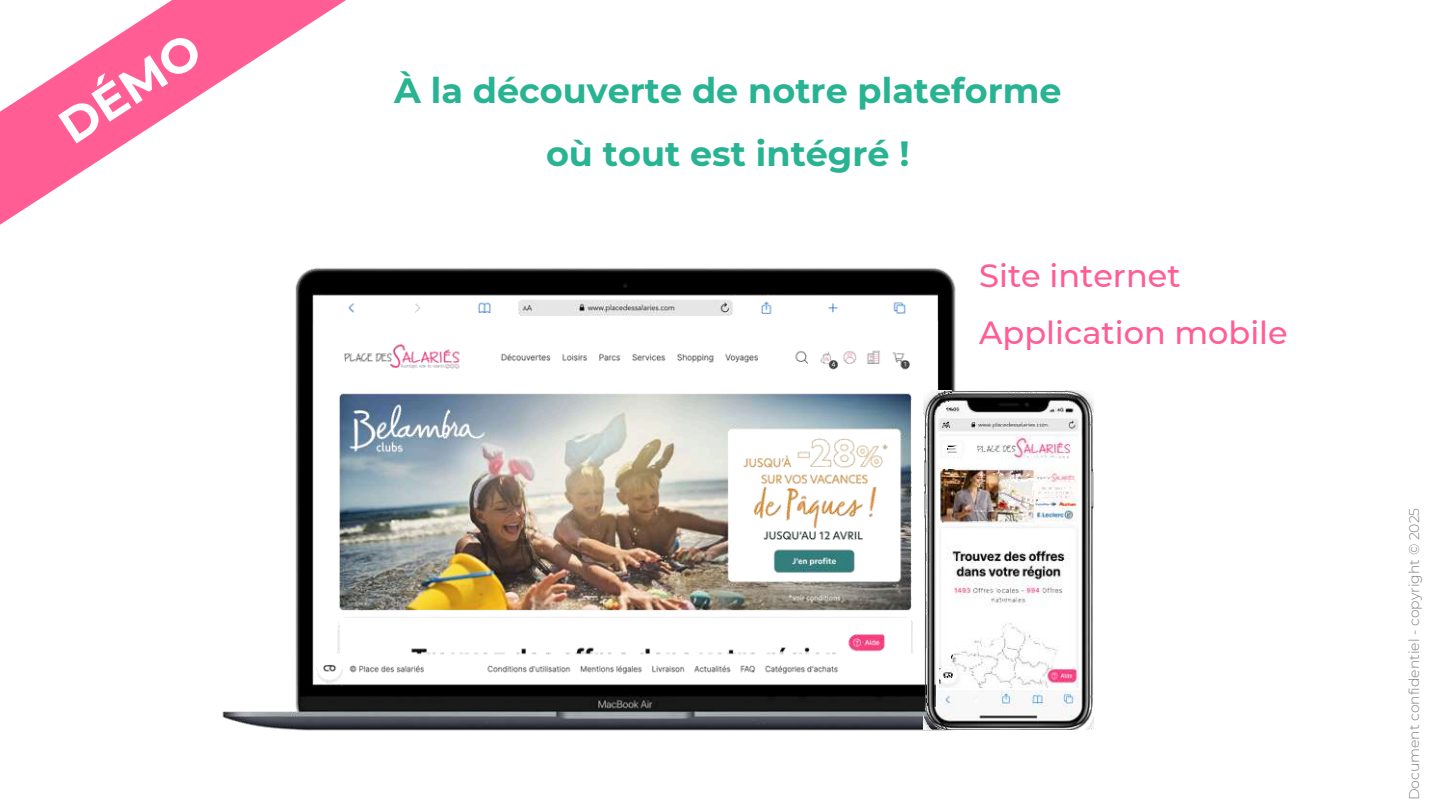
<style>
.page{position:relative;width:1440px;height:810px;background:#fff}
.page>*{position:absolute;margin:0;border:0;box-sizing:border-box;transform-origin:0 0}
.t1{font:700 48px "Montserrat";color:#fff}
.t2{font:700 35px/63px "Montserrat";color:#28b392;text-align:center}
.t3{font:500 32px/57px "Montserrat";color:#ff5d93}
.t4{font:300 14px "Montserrat";color:#808080}
</style>
<div class="page">
<img style="left:222px;top:268px;width:819px;height:463px">
<svg style="left:0;top:0;width:346px;height:225px"></svg>
<img style="left:923px;top:390px;width:171px;height:339px">
<svg style="left:937px;top:432px;width:144px;height:258px"></svg>
<h1 class="t1" style="left:48px;top:106px;width:160px;rotate:-33deg">DÉMO</h1>
<p class="t2" style="left:394px;top:59px;width:669px">À la découverte de notre plateforme où tout est intégré !</p>
<p class="t3" style="left:979px;top:247px;width:310px">Site internet<br>Application mobile</p>
<p class="t4" style="left:1406px;top:800px;width:294px;rotate:-90deg">Document confidentiel - copyright © 2025</p>
</div>
